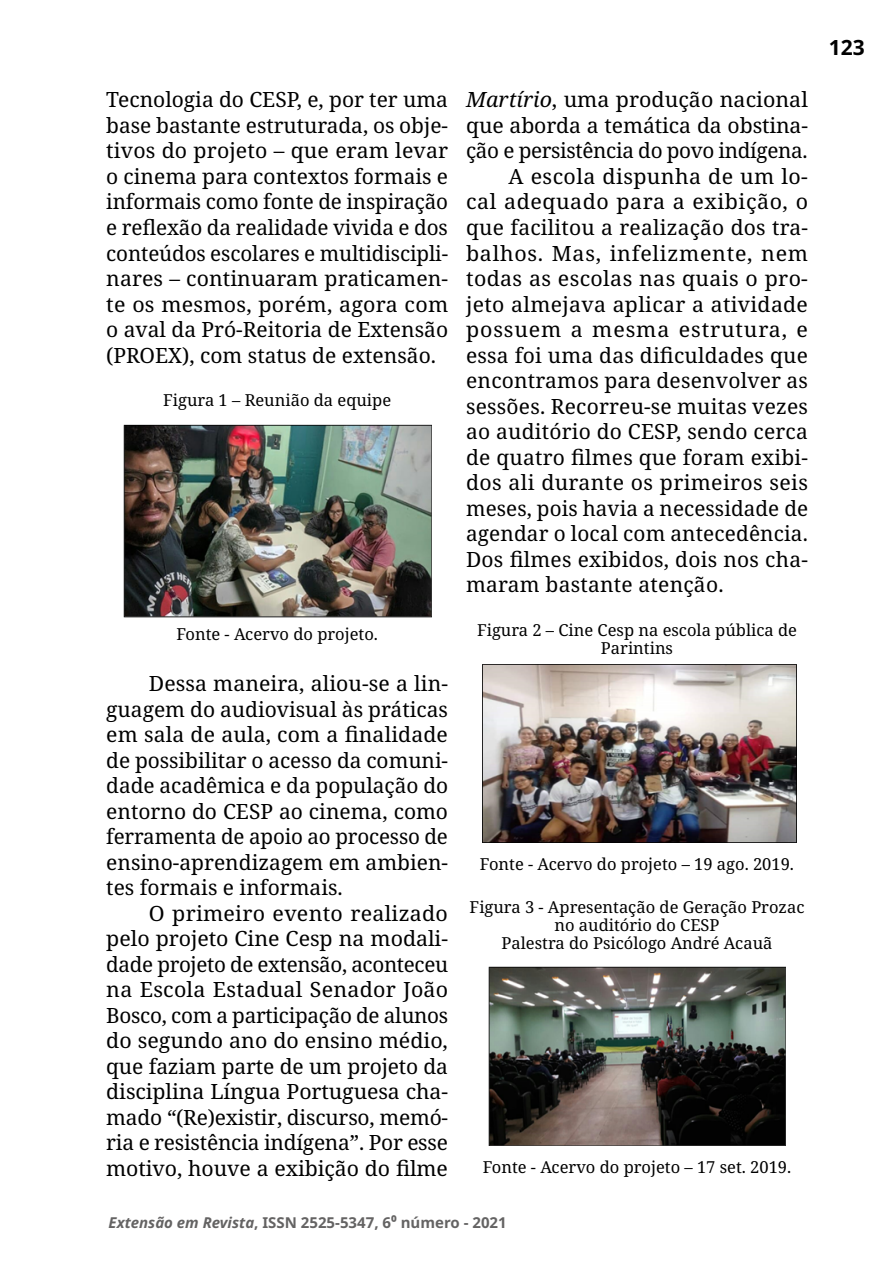
<style>
.page{position:relative;width:893px;height:1263px;background:#fff}
.page>*{position:absolute;margin:0;border:0;box-sizing:border-box;transform-origin:0 0}
.t1{font:21px/25.5px "Noto Serif";letter-spacing:.01em;color:#000;text-align:justify}
.t2{font:21px "Noto Serif";letter-spacing:-.015em;color:#000}
.t3{font:21px "Noto Serif";letter-spacing:.035em;color:#000}
.t4{font:21px "Noto Serif";letter-spacing:.04em;color:#000}
.t5{font:700 21px "Noto Sans";color:#000}
.t6{font:16.5px/18px "Noto Serif";color:#000;text-align:center}
.t7{font:700 15px "Noto Sans";color:#646363}
.s1{font-style:italic}
</style>
<div class="page">
<img style="left:123px;top:424px;width:309px;height:193px">
<img style="left:482px;top:664px;width:314px;height:178px">
<img style="left:489px;top:967px;width:297px;height:179px">
<p class="t1" style="left:106px;top:88px;width:343px">Tecnologia do CESP, e, por ter uma base bastante estruturada, os obje&shy;tivos do projeto – que eram levar o cinema para contextos formais e informais como fonte de inspiração e reflexão da realidade vivida e dos conteúdos escolares e multidiscipli&shy;nares – continuaram praticamen&shy;te os mesmos, porém, agora com o aval da Pró-Reitoria de Extensão (PROEX), com status de extensão.</p>
<p class="t6" style="left:163px;top:392px;width:229px">Figura 1 – Reunião da equipe</p>
<p class="t6" style="left:176px;top:626px;width:203px">Fonte - Acervo do projeto.</p>
<p class="t1" style="left:106px;top:671px;width:343px;text-indent:43px">Dessa maneira, aliou-se a lin&shy;guagem do audiovisual às práticas em sala de aula, com a finalidade de possibilitar o acesso da comuni&shy;dade acadêmica e da população do entorno do CESP ao cinema, como ferramenta de apoio ao processo de ensino-aprendizagem em ambien&shy;tes formais e informais.</p>
<p class="t1" style="left:106px;top:901px;width:343px;text-indent:43px">O primeiro evento realizado pelo projeto Cine Cesp na modali&shy;dade projeto de extensão, aconteceu na Escola Estadual Senador João Bosco, com a participação de alunos do segundo ano do ensino médio, que faziam parte de um projeto da disciplina Língua Portuguesa cha&shy;mado “(Re)existir, discurso, memó&shy;ria e resistência indígena”. Por esse motivo, houve a exibição do filme</p>
<p class="t1" style="left:466px;top:88px;width:343px"><span class="s1">Martírio</span>, uma produção nacional</p>
<p class="t1" style="left:466px;top:113px;width:343px">que aborda a temática da obstina-</p>
<p class="t2" style="left:466px;top:136px;width:343px">ção e persistência do povo indígena.</p>
<p class="t1" style="left:509px;top:164px;width:301px">A escola dispunha de um lo-</p>
<p class="t1" style="left:466px;top:190px;width:343px">cal adequado para a exibição, o</p>
<p class="t1" style="left:466px;top:215px;width:343px">que facilitou a realização dos tra-</p>
<p class="t3" style="left:466px;top:238px;width:343px">balhos. Mas, infelizmente, nem</p>
<p class="t1" style="left:466px;top:266px;width:343px">todas as escolas nas quais o pro-</p>
<p class="t1" style="left:466px;top:292px;width:343px">jeto almejava aplicar a atividade</p>
<p class="t4" style="left:466px;top:315px;width:343px">possuem a mesma estrutura, e</p>
<p class="t1" style="left:466px;top:343px;width:343px">essa foi uma das dificuldades que</p>
<p class="t1" style="left:466px;top:368px;width:343px">encontramos para desenvolver as</p>
<p class="t1" style="left:466px;top:394px;width:343px">sessões. Recorreu-se muitas vezes</p>
<p class="t1" style="left:466px;top:419px;width:343px">ao auditório do CESP, sendo cerca</p>
<p class="t1" style="left:466px;top:445px;width:343px">de quatro filmes que foram exibi-</p>
<p class="t1" style="left:466px;top:470px;width:343px">dos ali durante os primeiros seis</p>
<p class="t1" style="left:466px;top:496px;width:344px">meses, pois havia a necessidade de</p>
<p class="t1" style="left:466px;top:521px;width:343px">agendar o local com antecedência.</p>
<p class="t1" style="left:466px;top:547px;width:343px">Dos filmes exibidos, dois nos cha-</p>
<p class="t1" style="left:466px;top:572px;width:259px">maram bastante atenção.</p>
<p class="t6" style="left:477px;top:621px;width:322px">Figura 2 – Cine Cesp na escola pública de<br>Parintins</p>
<p class="t6" style="left:480px;top:855px;width:316px">Fonte - Acervo do projeto – 19 ago. 2019.</p>
<p class="t6" style="left:470px;top:899px;width:336px">Figura 3 - Apresentação de Geração Prozac no auditório do CESP<br>Palestra do Psicólogo André Acauã</p>
<p class="t6" style="left:483px;top:1158px;width:310px">Fonte - Acervo do projeto – 17 set. 2019.</p>
<p class="t7" style="left:109px;top:1212px;width:400px"><span class="s1">Extensão em Revista</span>, ISSN 2525-5347, 6⁰ número - 2021</p>
<p class="t5" style="left:829px;top:32px;width:38px">123</p>
</div>
